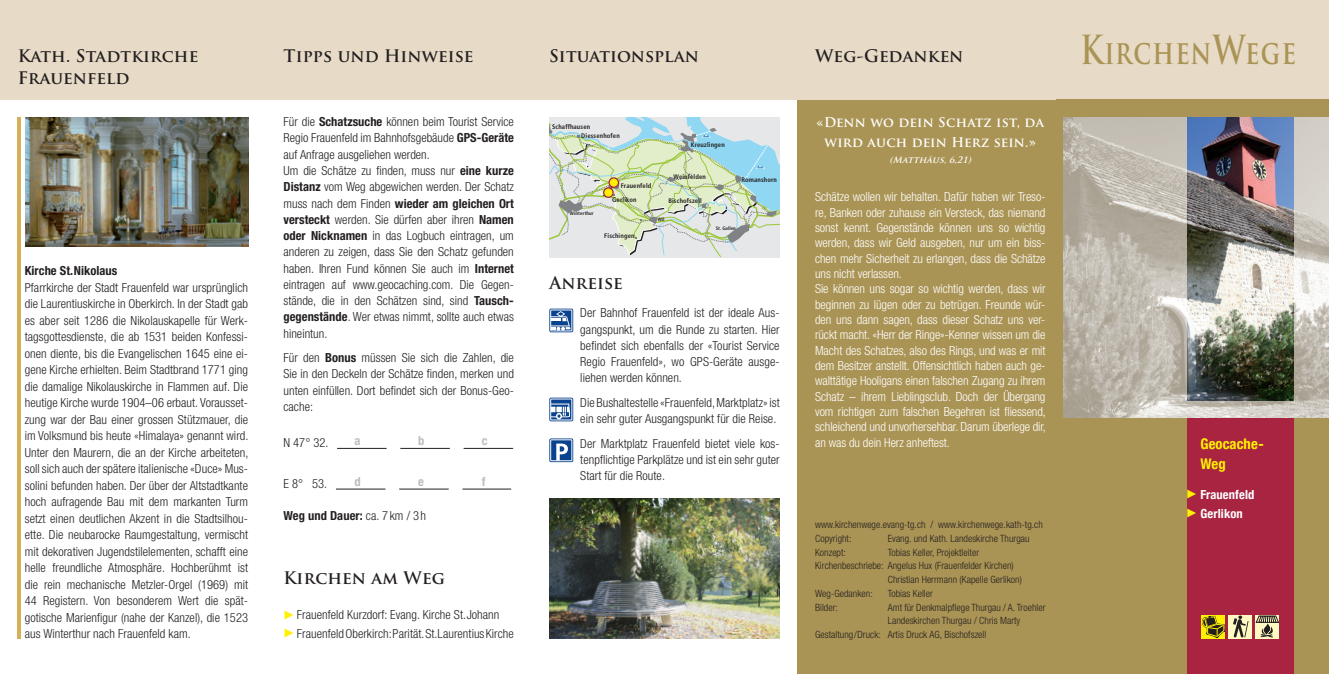
<style>
.page{position:relative;width:1329px;height:674px;background:#fff}
.page>*{position:absolute;margin:0;border:0;box-sizing:border-box;transform-origin:0 0}
.t1{font:700 32.5px "Trajan Pro";letter-spacing:.05em;color:#aa9455;scale:.77 1}
.t2{font:700 16.88px/21.2px "Trajan Pro";letter-spacing:.01em;color:#231f20}
.t3{font:700 condensed 14.75px/20px "Helvetica Neue";letter-spacing:.005em;color:#fff101}
.t4{font:700 13.12px/20px "Trajan Pro";letter-spacing:.02em;color:#fff;text-align:center}
.t5{font:300 condensed 12.5px/16.2px "Helvetica Neue LT";color:#231f20;text-align:justify}
.t6{font:300 condensed 12.5px/15.4px "Helvetica Neue LT";letter-spacing:-.005em;color:#fff}
.t7{font:700 condensed 12.5px "Helvetica Neue LT";letter-spacing:.005em;color:#231f20}
.t8{font:700 condensed 12.5px/18.8px "Helvetica Neue";letter-spacing:.01em;color:#fff}
.t9{font:700 condensed 12.5px "Helvetica Neue LT";color:#bcbdc0}
.t10{font:300 condensed 10px/13.8px "Helvetica Neue LT";letter-spacing:.005em;color:#231f20}
.t11{font:italic 700 8.75px "Trajan Pro";color:#fff}
.t12{font:700 condensed 6.62px "Frutiger";letter-spacing:.02em;color:#231f20}
.t13{font:700 condensed 5px "Frutiger";letter-spacing:.02em;color:#231f20}
.t14{font:700 condensed 5px "Frutiger";color:#231f20}
.s1{font-weight:700}
.s2{font-weight:300}
.s3{font-family:"Linobats";font-weight:400;font-stretch:normal;font-size:11.25px;color:#fff101}
.s4{font-size:39px}
</style>
<div class="page">
<div style="left:797px;top:99px;width:266px;height:574px;background:#aa9455"></div>
<img style="left:1063px;top:117px;width:266px;height:301px">
<div style="left:1056px;top:418px;width:273px;height:255px;background:#aa9455"></div>
<div style="left:0;top:0;width:1329px;height:99px;background:#e7dbc7"></div>
<hr style="left:337px;top:448px;width:50px;height:1px;background:#231f20">
<hr style="left:400px;top:448px;width:50px;height:1px;background:#231f20">
<hr style="left:464px;top:448px;width:49px;height:1px;background:#231f20">
<hr style="left:336px;top:488px;width:49px;height:1px;background:#231f20">
<hr style="left:399px;top:488px;width:50px;height:1px;background:#231f20">
<hr style="left:462px;top:488px;width:49px;height:1px;background:#231f20">
<div style="left:1056px;top:99px;width:273px;height:18px;background:#aa9455"></div>
<div style="left:1187px;top:418px;width:106px;height:255px;background:#a82441"></div>
<div style="left:1228px;top:614px;width:24px;height:24px;background:#fffac1"></div>
<svg style="left:1233px;top:615px;width:15px;height:22px"></svg>
<img style="left:549px;top:498px;width:231px;height:140px">
<svg style="left:549px;top:117px;width:231px;height:140px"></svg>
<div style="left:549px;top:438px;width:24px;height:24px;background:#09428e;border-radius:2px"></div>
<svg style="left:556px;top:443px;width:12px;height:16px"></svg>
<div style="left:550px;top:439px;width:22px;height:22px;border:1px solid #fff"></div>
<svg style="left:549px;top:308px;width:24px;height:24px"></svg>
<div style="left:550px;top:309px;width:22px;height:22px;border:1px solid #fff"></div>
<svg style="left:551px;top:311px;width:19px;height:19px"></svg>
<div style="left:549px;top:397px;width:24px;height:24px;background:#09428e;border-radius:2px"></div>
<div style="left:550px;top:398px;width:22px;height:22px;border:1px solid #fff"></div>
<svg style="left:551px;top:403px;width:19px;height:16px"></svg>
<svg style="left:1201px;top:615px;width:24px;height:23px"></svg>
<svg style="left:1202px;top:615px;width:23px;height:22px"></svg>
<svg style="left:1255px;top:615px;width:24px;height:23px"></svg>
<svg style="left:1256px;top:615px;width:23px;height:22px"></svg>
<img style="left:25px;top:117px;width:223px;height:129px">
<img style="left:1187px;top:117px;width:106px;height:283px">
<hr style="left:18px;top:117px;width:3px;height:521px;background:#d6b059">
<h2 class="t2" style="left:18px;top:46px;width:182px">Kath. Stadtkirche<br>Frauenfeld</h2>
<h2 class="t2" style="left:815px;top:46px;width:150px">Weg-Gedanken</h2>
<h2 class="t2" style="left:283px;top:46px;width:191px">Tipps und Hinweise</h2>
<h2 class="t2" style="left:549px;top:46px;width:151px">Situationsplan</h2>
<p class="t7" style="left:25px;top:263px;width:94px">Kirche St.Nikolaus</p>
<p class="t5" style="left:25px;top:279px;width:225px">Pfarrkirche der Stadt Frauenfeld war ursprünglich die Laurentiuskirche in Oberkirch. In der Stadt gab es aber seit 1286 die Nikolauskapelle für Werk&shy;tagsgottesdienste, die ab 1531 beiden Konfessi&shy;onen diente, bis die Evangelischen 1645 eine ei&shy;gene Kirche erhielten. Beim Stadtbrand 1771 ging die damalige Nikolauskirche in Flammen auf. Die heutige Kirche wurde 1904–06 erbaut. Vorausset&shy;zung war der Bau einer grossen Stützmauer, die im Volksmund bis heute «Himalaya» genannt wird.<br>Unter den Maurern, die an der Kirche arbeiteten, soll sich auch der spätere italienische «Duce» Mus&shy;solini befunden haben. Der über der Altstadtkante hoch aufragende Bau mit dem markanten Turm setzt einen deutlichen Akzent in die Stadtsilhou&shy;ette. Die neubarocke Raumgestaltung, vermischt mit dekorativen Jugendstilelementen, schafft eine helle freundliche Atmosphäre. Hochberühmt ist die rein mechanische Metzler-Orgel (1969) mit 44 Registern. Von besonderem Wert die spät&shy;gotische Marienfigur (nahe der Kanzel), die 1523 aus Winterthur nach Frauenfeld kam.</p>
<p class="t5" style="left:283px;top:113px;width:232px;text-align:left">Für die <span class="s1">Schatzsuche</span> können beim Tourist Service Regio Frauenfeld im Bahnhofsgebäude <span class="s1">GPS-Geräte </span>auf Anfrage ausgeliehen werden.<br>Um die Schätze zu finden, muss nur <span class="s1">eine kurze Distanz</span> vom Weg abgewichen werden. Der Schatz muss nach dem Finden <span class="s1">wieder am gleichen Ort versteckt</span> werden. Sie dürfen aber ihren <span class="s1">Namen oder Nicknamen</span> in das Logbuch eintragen, um anderen zu zeigen, dass Sie den Schatz gefunden haben. Ihren Fund können Sie auch im <span class="s1">Internet </span>eintragen auf www.geocaching.com. Die Gegen&shy;stände, die in den Schätzen sind, sind <span class="s1">Tausch&shy;gegenstände</span>. Wer etwas nimmt, sollte auch etwas hineintun.</p>
<p class="t5" style="left:283px;top:349px;width:232px">Für den <span class="s1">Bonus</span> müssen Sie sich die Zahlen, die Sie in den Deckeln der Schätze finden, merken und unten einfüllen. Dort befindet sich der Bonus-Geo&shy;cache:</p>
<p class="t5" style="left:283px;top:434px;width:46px">N 47° 32.</p>
<p class="t5" style="left:283px;top:475px;width:45px">E 8° 53.</p>
<p class="t7" style="left:283px;top:508px;width:144px">Weg und Dauer: <span class="s2">ca. 7 km / 3h</span></p>
<p class="t9" style="left:354px;top:432px;width:8px">a</p>
<p class="t9" style="left:418px;top:432px;width:8px">b</p>
<p class="t9" style="left:482px;top:432px;width:7px">c</p>
<p class="t9" style="left:354px;top:474px;width:8px">d</p>
<p class="t9" style="left:418px;top:474px;width:7px">e</p>
<p class="t9" style="left:482px;top:474px;width:5px">f</p>
<h2 class="t2" style="left:283px;top:567px;width:163px">Kirchen am Weg</h2>
<p class="t5" style="left:283px;top:605px;width:232px;line-height:18.8px"><span class="s3">q</span> Frauenfeld Kurzdorf: Evang. Kirche St.Johann<br><span class="s3">q</span> Frauenfeld Oberkirch: Parität. St.Laurentius Kirche</p>
<p class="t12" style="left:552px;top:123px;width:40px">Schaffhausen</p>
<p class="t12" style="left:581px;top:132px;width:40px">Diessenhofen</p>
<p class="t12" style="left:621px;top:181px;width:32px">Frauenfeld</p>
<p class="t13" style="left:570px;top:210px;width:25px">Winterthur</p>
<p class="t12" style="left:612px;top:196px;width:26px">Gerlikon</p>
<p class="t12" style="left:691px;top:141px;width:35px">Kreuzlingen</p>
<p class="t12" style="left:673px;top:172px;width:34px">Weinfelden</p>
<p class="t12" style="left:668px;top:196px;width:35px">Bischofszell</p>
<p class="t13" style="left:658px;top:216px;width:8px">Wil</p>
<p class="t12" style="left:741px;top:175px;width:37px">Romanshorn</p>
<p class="t12" style="left:604px;top:232px;width:32px">Fischingen</p>
<h2 class="t2" style="left:549px;top:272px;width:75px">Anreise</h2>
<p class="t14" style="left:716px;top:225px;width:21px">St. Gallen</p>
<p class="t5" style="left:580px;top:304px;width:201px">Der Bahnhof Frauenfeld ist der ideale Aus&shy;gangspunkt, um die Runde zu starten. Hier befindet sich ebenfalls der «Tourist Service Regio Frauenfeld», wo GPS-Geräte ausge&shy;liehen werden können.</p>
<p class="t5" style="left:580px;top:394px;width:201px">Die Bushaltestelle «Frauenfeld, Marktplatz» ist ein sehr guter Ausgangspunkt für die Reise.</p>
<p class="t5" style="left:580px;top:434px;width:201px">Der Marktplatz Frauenfeld bietet viele kos&shy;tenpflichtige Parkplätze und ist ein sehr guter Start für die Route.</p>
<p class="t4" style="left:816px;top:112px;width:229px">«Denn wo dein Schatz ist, da wird auch dein Herz sein.»</p>
<p class="t11" style="left:889px;top:154px;width:86px">(Matthäus,6,21)</p>
<p class="t6" style="left:815px;top:189px;width:232px">Schätze wollen wir behalten. Dafür haben wir Treso&shy;re, Banken oder zuhause ein Versteck, das niemand sonst kennt. Gegenstände können uns so wichtig werden, dass wir Geld ausgeben, nur um ein biss&shy;chen mehr Sicherheit zu erlangen, dass die Schätze uns nicht verlassen.<br>Sie können uns sogar so wichtig werden, dass wir beginnen zu lügen oder zu betrügen. Freunde wür&shy;den uns dann sagen, dass dieser Schatz uns ver&shy;rückt macht. «Herr der Ringe»-Kenner wissen um die Macht des Schatzes, also des Rings, und was er mit dem Besitzer anstellt. Offensichtlich haben auch ge&shy;walttätige Hooligans einen falschen Zugang zu ihrem Schatz – ihrem Lieblingsclub. Doch der Übergang vom richtigen zum falschen Begehren ist fliessend, schleichend und unvorhersehbar. Darum überlege dir, an was du dein Herz anheftest.</p>
<p class="t10" style="left:815px;top:517px;width:229px">www.kirchenwege.evang-tg.ch / www.kirchenwege.kath-tg.ch<br>Copyright:</p>
<p class="t10" style="left:888px;top:531px;width:143px">Evang. und Kath. Landeskirche Thurgau</p>
<p class="t10" style="left:815px;top:544px;width:32px">Konzept:</p>
<p class="t10" style="left:888px;top:544px;width:93px">Tobias Keller, Projektleiter</p>
<p class="t10" style="left:815px;top:558px;width:200px">Kirchenbeschriebe: Angelus Hux (Frauenfelder Kirchen)</p>
<p class="t10" style="left:888px;top:572px;width:136px">Christian Herrmann (Kapelle Gerlikon)</p>
<p class="t10" style="left:815px;top:586px;width:59px">Weg-Gedanken:</p>
<p class="t10" style="left:888px;top:586px;width:47px">Tobias Keller</p>
<p class="t10" style="left:815px;top:599px;width:24px">Bilder:</p>
<p class="t10" style="left:888px;top:599px;width:159px">Amt für Denkmalpflege Thurgau / A. Troehler</p>
<p class="t10" style="left:888px;top:613px;width:134px">Landeskirchen Thurgau / Chris Marty</p>
<p class="t10" style="left:815px;top:627px;width:173px">Gestaltung/Druck: Artis Druck AG, Bischofszell</p>
<h1 class="t1" style="left:1080px;top:32px;width:282px"><span class="s4">K</span>irchen<span class="s4">W</span>ege</h1>
<p class="t3" style="left:1200px;top:433px;width:65px">Geocache-<br>Weg</p>
<p class="t8" style="left:1186px;top:484px;width:70px"><span class="s3">q</span> Frauenfeld <span class="s3">q</span> Gerlikon</p>
</div>
